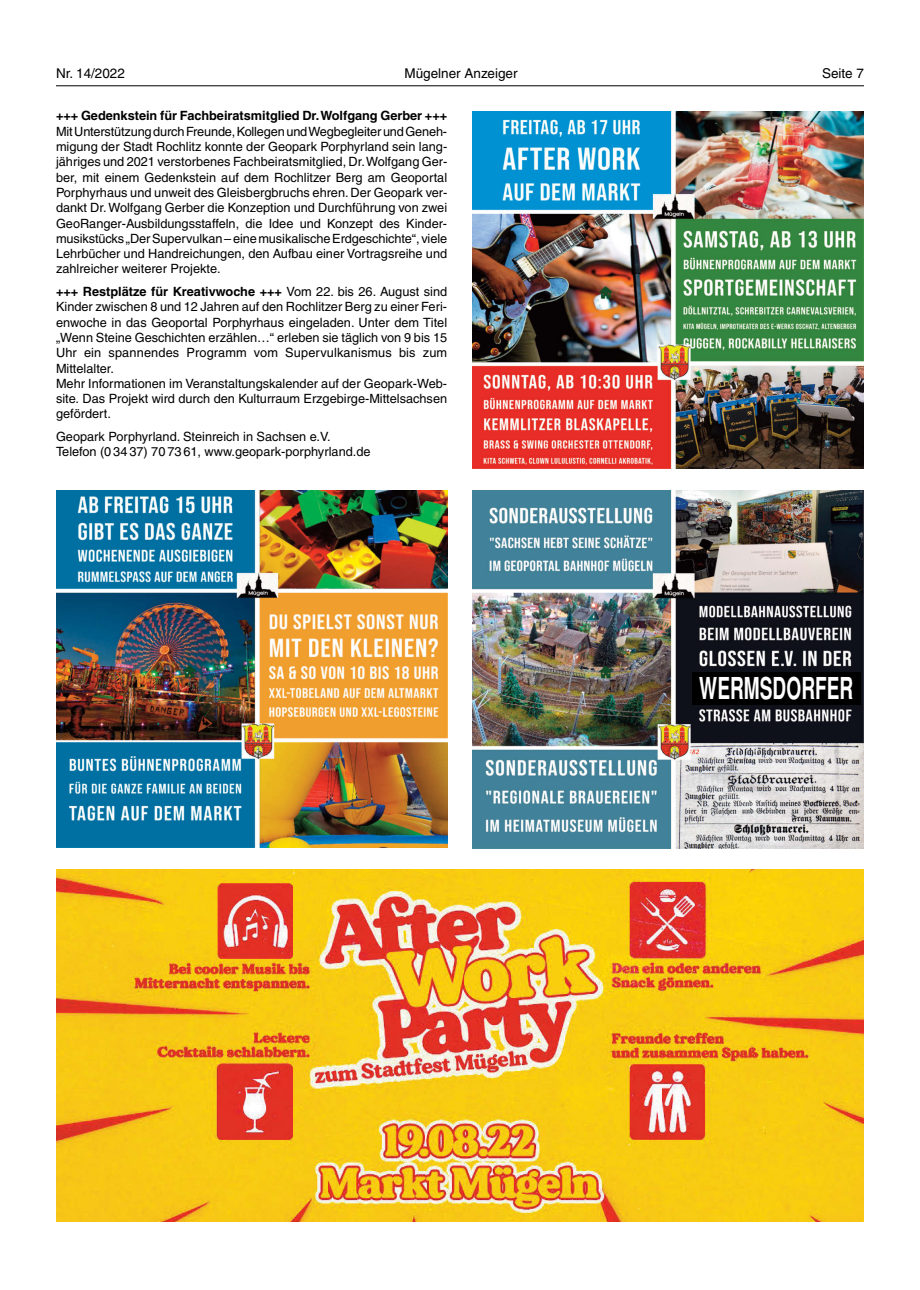
<style>
.page{position:relative;width:920px;height:1290px;background:#fff}
.page>*{position:absolute;margin:0;border:0;box-sizing:border-box;transform-origin:0 0}
.t1{font:700 condensed 30.15px "Helvetica";color:#fff;scale:.77 1}
.t2{font:13.5px "Helvetica";color:#000}
.t3{font:12.75px/15.3px "Helvetica";color:#000}
.t4{font:700 12.75px "Helvetica";color:#000}
.s1{font-weight:700}
</style>
<div class="page">
<hr style="left:56px;top:85px;width:808px;height:1px;background:#000">
<img style="left:56px;top:869px;width:808px;height:352px">
<img style="left:473px;top:491px;width:391px;height:357px">
<img style="left:56px;top:491px;width:391px;height:357px">
<img style="left:473px;top:111px;width:391px;height:357px">
<div style="left:693px;top:673px;width:168px;height:32px;background:#000"></div>
<p class="t2" style="left:56px;top:69px;width:70px">Nr. 14/2022</p>
<p class="t2" style="left:405px;top:69px;width:114px">Mügelner Anzeiger</p>
<p class="t2" style="left:822px;top:69px;width:43px">Seite 7</p>
<p class="t4" style="left:56px;top:111px;width:393px">+++ Gedenkstein für Fachbeiratsmitglied Dr.Wolfgang Gerber +++</p>
<p class="t3" style="left:56px;top:125px;width:393px;text-align:justify">MitUnterstützungdurchFreunde,KollegenundWegbegleiterundGeneh&shy;migung der Stadt Rochlitz konnte der Geopark Porphyrland sein lang&shy;jähriges und 2021 verstorbenes Fachbeiratsmitglied, Dr.Wolfgang Ger&shy;ber, mit einem Gedenkstein auf dem Rochlitzer Berg am Geoportal Porphyrhaus und unweit des Gleisbergbruchs ehren. Der Geopark ver&shy;dankt Dr. Wolfgang Gerber die Konzeption und Durchführung von zwei GeoRanger-Ausbildungsstaffeln, die Idee und Konzept des Kinder&shy;musikstücks„DerSupervulkan–einemusikalischeErdgeschichte“,viele Lehrbücher und Handreichungen, den Aufbau einer Vortragsreihe und zahlreicher weiterer Projekte.</p>
<p class="t3" style="left:56px;top:285px;width:393px"><span class="s1">+++ Restplätze für Kreativwoche +++</span> Vom 22. bis 26. August sind Kinder zwischen 8 und 12 Jahren auf den Rochlitzer Berg zu einer Feri&shy;enwoche in das Geoportal Porphyrhaus eingeladen. Unter dem Titel „Wenn Steine Geschichten erzählen…“ erleben sie täglich von 9 bis 15<br>Uhr ein spannendes Programm vom Supervulkanismus bis zum Mittelalter.<br>Mehr Informationen im Veranstaltungskalender auf der Geopark-Web&shy;site. Das Projekt wird durch den Kulturraum Erzgebirge-Mittelsachsen gefördert.</p>
<p class="t3" style="left:56px;top:430px;width:316px">Geopark Porphyrland. Steinreich in Sachsen e.V.<br>Telefon (0 34 37) 70 73 61, www.geopark-porphyrland.de</p>
<h1 class="t1" style="left:699px;top:671px;width:202px">WERMSDORFER</h1>
</div>
